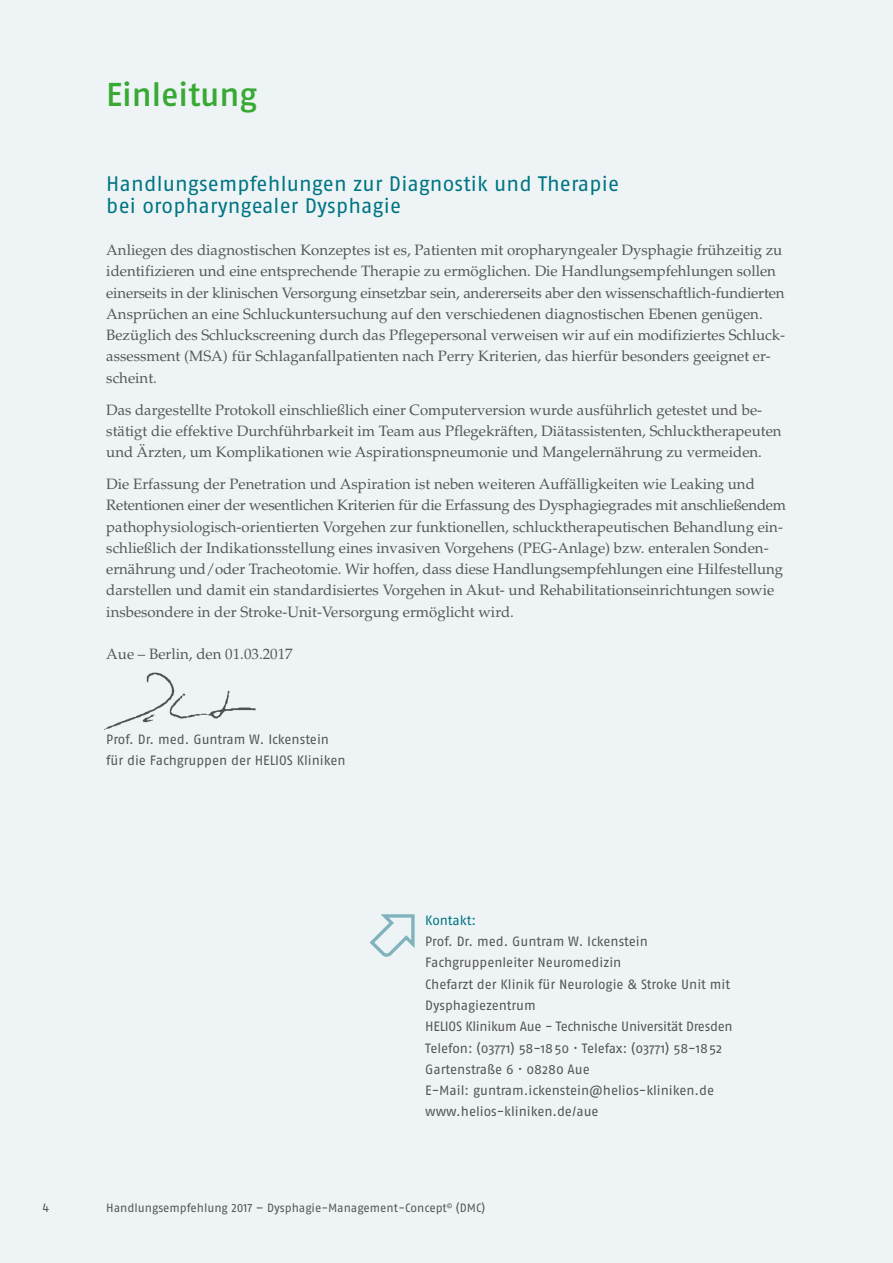
<style>
.page{position:relative;width:893px;height:1263px;background:#eef4f6}
.page>*{position:absolute;margin:0;border:0;box-sizing:border-box;transform-origin:0 0}
.t1{font:500 33px "Fago Pro";letter-spacing:-.005em;color:#38aa34}
.t2{font:21px/21.3px "Fago Pro";letter-spacing:.01em;color:#007583}
.t3{font:15px/21.3px "Palatino LT Std";color:#565656}
.t4{font:13.5px/21.3px "Fago Pro";letter-spacing:-.005em;color:#565656}
.t5{font:13.5px "Fago Pro";letter-spacing:-.005em;color:#007583}
.t6{font:12px "Fago Pro";color:#565656}
</style>
<div class="page">
<svg style="left:369px;top:914px;width:46px;height:43px"></svg>
<img style="left:104px;top:672px;width:152px;height:58px">
<h1 class="t1" style="left:106px;top:75px;width:152px">Einleitung</h1>
<h2 class="t2" style="left:106px;top:173px;width:514px">Handlungsempfehlungen zur Diagnostik und Therapie bei oropharyngealer Dysphagie</h2>
<p class="t3" style="left:106px;top:240px;width:680px">Anliegen des diagnostischen Konzeptes ist es, Patienten mit oropharyngealer Dysphagie frühzeitig zu identifizieren und eine entsprechende Therapie zu ermöglichen. Die Handlungsempfehlungen sollen einerseits in der klinischen Versorgung einsetzbar sein, andererseits aber den wissenschaftlich-fundierten Ansprüchen an eine Schluckuntersuchung auf den verschiedenen diagnostischen Ebenen genügen.<br>Bezüglich des Schluckscreening durch das Pflegepersonal verweisen wir auf ein modifiziertes Schluck&shy;assessment (MSA) für Schlaganfallpatienten nach Perry Kriterien, das hierfür besonders geeignet er&shy;scheint.</p>
<p class="t3" style="left:106px;top:399px;width:677px">Das dargestellte Protokoll einschließlich einer Computerversion wurde ausführlich getestet und be&shy;stätigt die effektive Durchführbarkeit im Team aus Pflegekräften, Diätassistenten, Schlucktherapeuten und Ärzten, um Komplikationen wie Aspirationspneumonie und Mangelernährung zu vermeiden.</p>
<p class="t3" style="left:106px;top:473px;width:681px">Die Erfassung der Penetration und Aspiration ist neben weiteren Auffälligkeiten wie Leaking und Retentionen einer der wesentlichen Kriterien für die Erfassung des Dysphagiegrades mit anschließendem pathophysiologisch-orientierten Vorgehen zur funktionellen, schlucktherapeutischen Behandlung ein&shy;schließlich der Indikationsstellung eines invasiven Vorgehens (PEG-Anlage) bzw. enteralen Sonden&shy;ernährung und/oder Tracheotomie. Wir hoffen, dass diese Handlungsempfehlungen eine Hilfestellung darstellen und damit ein standardisiertes Vorgehen in Akut- und Rehabilitationseinrichtungen sowie insbesondere in der Stroke-Unit-Versorgung ermöglicht wird.</p>
<p class="t3" style="left:106px;top:644px;width:188px">Aue – Berlin, den 01.03.2017</p>
<p class="t4" style="left:106px;top:729px;width:241px">Prof. Dr. med. Guntram W. Ickenstein für die Fachgruppen der HELIOS Kliniken</p>
<p class="t6" style="left:43px;top:1200px;width:8px">4</p>
<p class="t5" style="left:425px;top:912px;width:52px">Kontakt:</p>
<p class="t4" style="left:425px;top:931px;width:309px">Prof. Dr. med. Guntram W. Ickenstein Fachgruppenleiter Neuromedizin<br>Chefarzt der Klinik für Neurologie &amp; Stroke Unit mit Dysphagiezentrum<br>HELIOS Klinikum Aue - Technische Universität Dresden Telefon: (03771) 58-1850 · Telefax: (03771) 58-1852<br>Gartenstraße 6 · 08280 Aue<br>E-Mail: guntram.ickenstein@helios-kliniken.de www.helios-kliniken.de/aue</p>
<p class="t6" style="left:106px;top:1200px;width:380px">Handlungsempfehlung 2017 – Dysphagie-Management-Concept<sup>©</sup> (DMC)</p>
</div>
